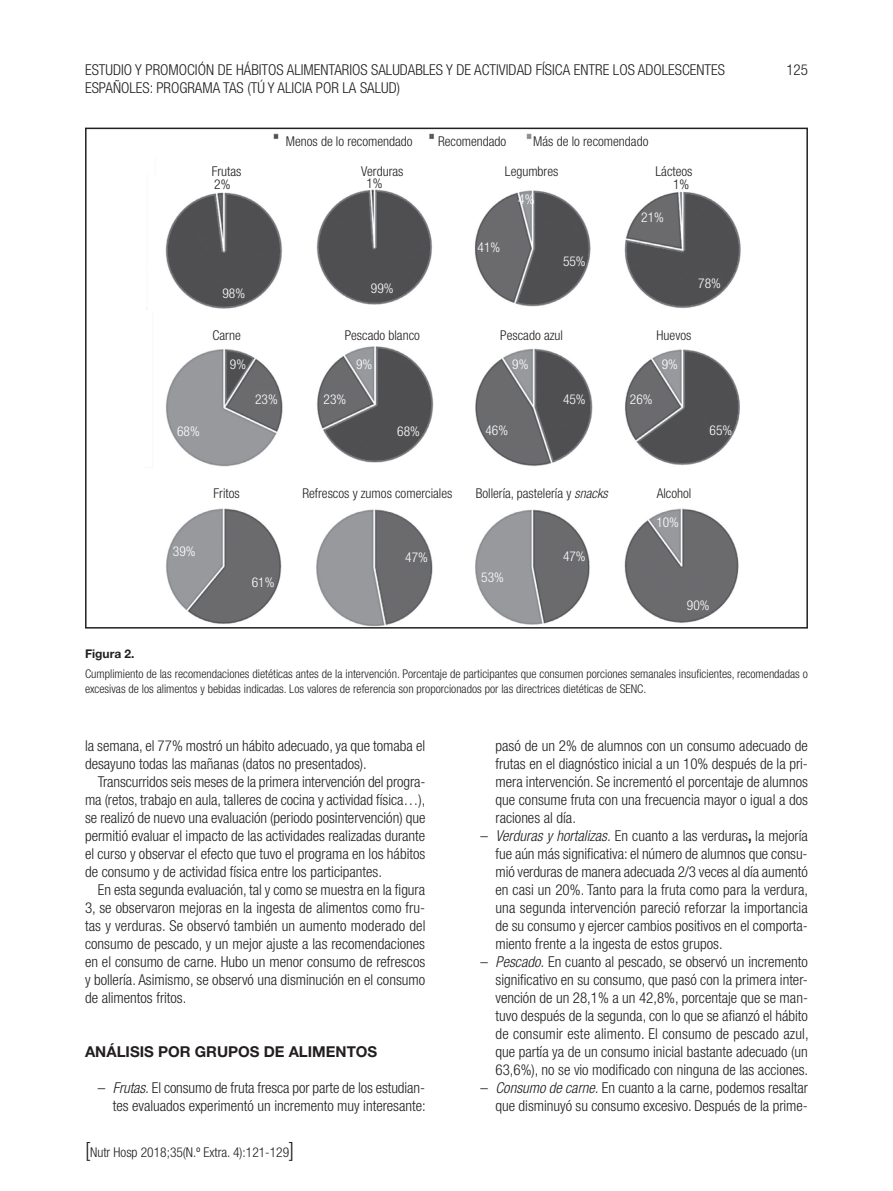
<style>
.page{position:relative;width:893px;height:1191px;background:#fff}
.page>*{position:absolute;margin:0;border:0;box-sizing:border-box;transform-origin:0 0}
.t1{font:300 condensed 15px/18px "Helvetica Neue LT Std";color:#231f20;text-align:justify}
.t2{font:700 15px "Helvetica Neue LT Std";color:#231f20}
.t3{font:300 condensed 13.5px "Helvetica Neue LT Std";color:#231f20}
.t4{font:300 condensed 13.5px "Helvetica Neue LT Std";color:#fff}
.t5{font:300 condensed 12px/15px "Helvetica Neue LT Std";color:#231f20}
.t6{font:700 12px "Helvetica Neue LT Std";color:#231f20}
.s1{font-style:italic}
.s2{font-size:21px}
.s3{font-weight:700}
</style>
<div class="page">
<img style="left:146px;top:133px;width:595px;height:492px">
<div style="left:85px;top:128px;width:723px;height:500px;border:2px solid #231f20"></div>
<p class="t1" style="left:85px;top:60px;width:642px">ESTUDIO Y PROMOCIÓN DE HÁBITOS ALIMENTARIOS SALUDABLES Y DE ACTIVIDAD FÍSICA ENTRE LOS ADOLESCENTES</p>
<p class="t1" style="left:786px;top:60px;width:23px">125</p>
<p class="t1" style="left:85px;top:78px;width:316px">ESPAÑOLES: PROGRAMA TAS (TÚ Y ALICIA POR LA SALUD)</p>
<p class="t3" style="left:286px;top:134px;width:128px">Menos de lo recomendado</p>
<p class="t3" style="left:438px;top:134px;width:70px">Recomendado</p>
<p class="t3" style="left:533px;top:134px;width:117px">Más de lo recomendado</p>
<p class="t3" style="left:655px;top:163px;width:39px">Lácteos</p>
<p class="t3" style="left:212px;top:163px;width:31px">Frutas</p>
<p class="t3" style="left:361px;top:163px;width:44px">Verduras</p>
<p class="t3" style="left:505px;top:163px;width:55px">Legumbres</p>
<p class="t3" style="left:214px;top:177px;width:18px">2%</p>
<p class="t3" style="left:366px;top:176px;width:18px">1%</p>
<p class="t3" style="left:673px;top:177px;width:18px">1%</p>
<p class="t4" style="left:222px;top:285px;width:24px">98%</p>
<p class="t3" style="left:213px;top:328px;width:30px">Carne</p>
<p class="t4" style="left:371px;top:281px;width:24px">99%</p>
<p class="t3" style="left:345px;top:328px;width:77px">Pescado blanco</p>
<p class="t4" style="left:478px;top:240px;width:24px">41%</p>
<p class="t4" style="left:518px;top:192px;width:18px">4%</p>
<p class="t4" style="left:563px;top:253px;width:24px">55%</p>
<p class="t3" style="left:500px;top:328px;width:64px">Pescado azul</p>
<p class="t4" style="left:641px;top:210px;width:24px">21%</p>
<p class="t4" style="left:698px;top:276px;width:24px">78%</p>
<p class="t3" style="left:657px;top:328px;width:36px">Huevos</p>
<p class="t4" style="left:177px;top:424px;width:24px">68%</p>
<p class="t4" style="left:230px;top:356px;width:18px">9%</p>
<p class="t4" style="left:356px;top:356px;width:18px">9%</p>
<p class="t4" style="left:512px;top:356px;width:18px">9%</p>
<p class="t4" style="left:662px;top:356px;width:18px">9%</p>
<p class="t4" style="left:255px;top:391px;width:24px">23%</p>
<p class="t4" style="left:324px;top:391px;width:24px">23%</p>
<p class="t4" style="left:630px;top:391px;width:24px">26%</p>
<p class="t4" style="left:563px;top:391px;width:24px">45%</p>
<p class="t4" style="left:397px;top:424px;width:24px">68%</p>
<p class="t4" style="left:710px;top:422px;width:24px">65%</p>
<p class="t4" style="left:485px;top:422px;width:24px">46%</p>
<p class="t3" style="left:214px;top:485px;width:28px">Fritos</p>
<p class="t4" style="left:173px;top:544px;width:24px">39%</p>
<p class="t4" style="left:252px;top:575px;width:24px">61%</p>
<p class="t3" style="left:302px;top:485px;width:151px">Refrescos y zumos comerciales</p>
<p class="t4" style="left:405px;top:549px;width:24px">47%</p>
<p class="t3" style="left:476px;top:485px;width:134px">Bollería, pastelería y <span class="s1">snacks</span></p>
<p class="t4" style="left:481px;top:570px;width:24px">53%</p>
<p class="t4" style="left:563px;top:549px;width:24px">47%</p>
<p class="t3" style="left:657px;top:485px;width:36px">Alcohol</p>
<p class="t4" style="left:656px;top:514px;width:24px">10%</p>
<p class="t4" style="left:687px;top:597px;width:24px">90%</p>
<p class="t6" style="left:85px;top:646px;width:51px">Figura 2.</p>
<p class="t5" style="left:85px;top:666px;width:724px">Cumplimiento de las recomendaciones dietéticas antes de la intervención. Porcentaje de participantes que consumen porciones semanales insuficientes, recomendadas o excesivas de los alimentos y bebidas indicadas. Los valores de referencia son proporcionados por las directrices dietéticas de SENC.</p>
<p class="t1" style="left:85px;top:736px;width:342px">la semana, el 77% mostró un hábito adecuado, ya que tomaba el desayuno todas las mañanas (datos no presentados).</p>
<p class="t1" style="left:85px;top:772px;width:342px;text-indent:13px">Transcurridos seis meses de la primera intervención del progra&shy;ma (retos, trabajo en aula, talleres de cocina y actividad física…), se realizó de nuevo una evaluación (periodo posintervención) que permitió evaluar el impacto de las actividades realizadas durante el curso y observar el efecto que tuvo el programa en los hábitos de consumo y de actividad física entre los participantes.</p>
<p class="t1" style="left:85px;top:880px;width:342px;text-indent:13px">En esta segunda evaluación, tal y como se muestra en la figura 3, se observaron mejoras en la ingesta de alimentos como fru&shy;tas y verduras. Se observó también un aumento moderado del consumo de pescado, y un mejor ajuste a las recomendaciones en el consumo de carne. Hubo un menor consumo de refrescos y bollería. Asimismo, se observó una disminución en el consumo de alimentos fritos.</p>
<p class="t2" style="left:85px;top:1042px;width:294px">ANÁLISIS POR GRUPOS DE ALIMENTOS</p>
<p class="t1" style="left:98px;top:1078px;width:329px;text-align:right">– <span class="s1">Frutas.</span> El consumo de fruta fresca por parte de los estudian&shy;tes evaluados experimentó un incremento muy interesante:</p>
<p class="t3" style="left:85px;top:1144px;width:211px"><span class="s2">[</span>Nutr Hosp 2018;35(N.º Extra. 4):121-129<span class="s2">]</span></p>
<p class="t1" style="left:495px;top:736px;width:314px">pasó de un 2% de alumnos con un consumo adecuado de frutas en el diagnóstico inicial a un 10% después de la pri&shy;mera intervención. Se incrementó el porcentaje de alumnos que consume fruta con una frecuencia mayor o igual a dos raciones al día.</p>
<p class="t1" style="left:495px;top:826px;width:314px;text-indent:-15px">– <span class="s1">Verduras y hortalizas.</span> En cuanto a las verduras<span class="s3">,</span> la mejoría fue aún más significativa: el número de alumnos que consu&shy;mió verduras de manera adecuada 2/3 veces al día aumentó en casi un 20%. Tanto para la fruta como para la verdura, una segunda intervención pareció reforzar la importancia de su consumo y ejercer cambios positivos en el comporta&shy;miento frente a la ingesta de estos grupos.</p>
<p class="t1" style="left:495px;top:952px;width:315px;text-indent:-15px">– <span class="s1">Pescado.</span> En cuanto al pescado, se observó un incremento significativo en su consumo, que pasó con la primera inter&shy;vención de un 28,1% a un 42,8%, porcentaje que se man&shy;tuvo después de la segunda, con lo que se afianzó el hábito de consumir este alimento. El consumo de pescado azul, que partía ya de un consumo inicial bastante adecuado (un 63,6%), no se vio modificado con ninguna de las acciones.</p>
<p class="t1" style="left:480px;top:1078px;width:329px;text-align:right">– <span class="s1">Consumo de carne.</span> En cuanto a la carne, podemos resaltar que disminuyó su consumo excesivo. Después de la prime-</p>
</div>
